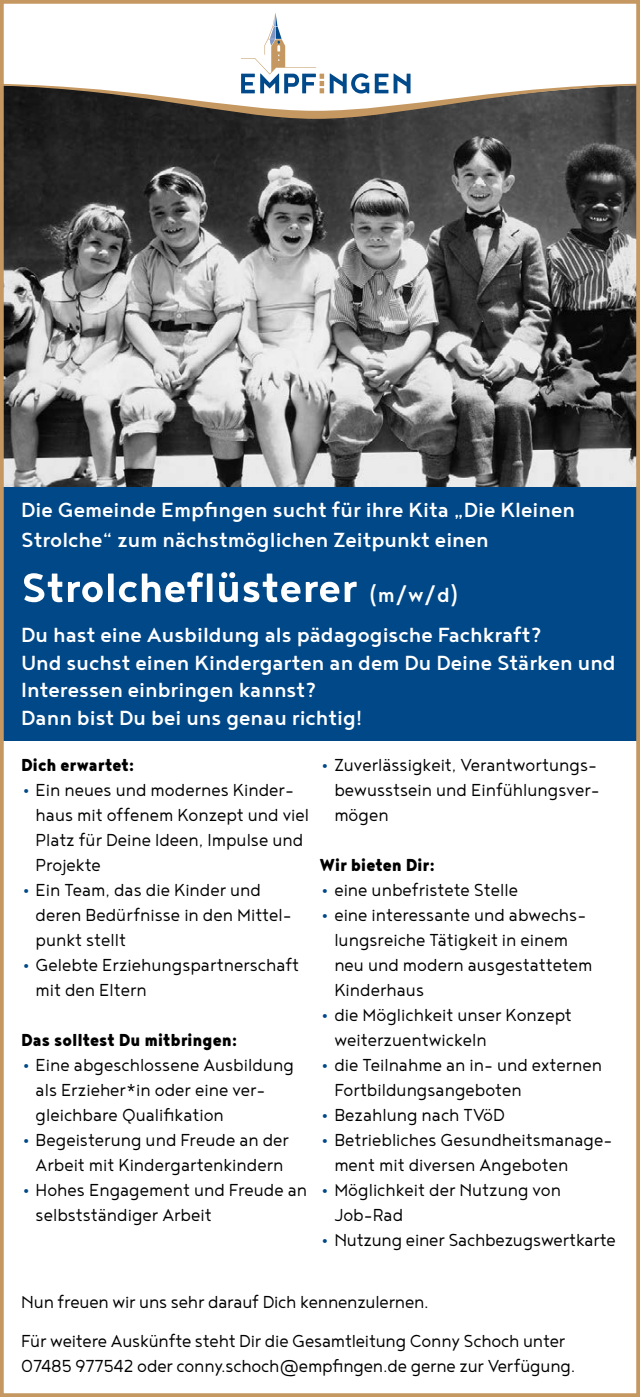
<style>
.page{position:relative;width:640px;height:1397px;background:#fff}
.page>*{position:absolute;margin:0;border:0;box-sizing:border-box;transform-origin:0 0}
.t1{font:700 50px "Noyh";color:#fff}
.t2{font:500 25px/27.5px "Noyh";color:#fff}
.t3{font:300 21.25px/25px "Noyh";color:#000;scale:.95 1}
.t4{font:900 21.25px "Noyh";color:#000;scale:.95 1}
.s1{font-weight:500;font-size:25px}
.s2{font-size:42.5px;color:#004887}
</style>
<div class="page">
<div style="left:0;top:485px;width:640px;height:256px;background:#004887"></div>
<img style="left:5px;top:119px;width:630px;height:367px">
<svg style="left:5px;top:13px;width:630px;height:106px"></svg>
<div style="left:0;top:0;width:640px;height:1396px;border:4px solid #c59861"></div>
<p class="t2" style="left:21px;top:494px;width:555px;line-height:30px">Die Gemeinde Empfingen sucht für ihre Kita „Die Kleinen<br>Strolche“ zum nächstmöglichen Zeitpunkt einen</p>
<h1 class="t1" style="left:21px;top:558px;width:438px">Strolcheflüsterer <span class="s1">(m/w/d)</span></h1>
<p class="t2" style="left:21px;top:620px;width:596px">Du hast eine Ausbildung als pädagogische Fachkraft?<br>Und suchst einen Kindergarten an dem Du Deine Stärken und Interessen einbringen kannst?<br>Dann bist Du bei uns genau richtig!</p>
<p class="t4" style="left:21px;top:752px;width:121px">Dich erwartet:</p>
<p class="t3" style="left:36px;top:776px;width:289px;text-indent:-14px"><span class="s2">•</span> Ein neues und modernes Kinder&shy;haus mit offenem Konzept und viel<br>Platz für Deine Ideen, Impulse und<br>Projekte</p>
<p class="t3" style="left:36px;top:876px;width:271px;text-indent:-14px"><span class="s2">•</span> Ein Team, das die Kinder und deren Bedürfnisse in den Mittel&shy;punkt stellt</p>
<p class="t3" style="left:36px;top:951px;width:279px;text-indent:-14px"><span class="s2">•</span> Gelebte Erziehungspartnerschaft mit den Eltern</p>
<p class="t4" style="left:21px;top:1027px;width:229px">Das solltest Du mitbringen:</p>
<p class="t3" style="left:36px;top:1051px;width:273px;text-indent:-14px"><span class="s2">•</span> Eine abgeschlossene Ausbildung als Erzieher*in oder eine ver&shy;gleichbare Qualifikation</p>
<p class="t3" style="left:21px;top:1126px;width:283px;text-align:center"><span class="s2">•</span> Begeisterung und Freude an der<br>Arbeit mit Kindergartenkindern</p>
<p class="t3" style="left:36px;top:1176px;width:287px;text-indent:-14px"><span class="s2">•</span> Hohes Engagement und Freude an selbstständiger Arbeit</p>
<p class="t3" style="left:334px;top:751px;width:281px;text-indent:-14px"><span class="s2">•</span> Zuverlässigkeit, Verantwortungs&shy;bewusstsein und Einfühlungsver&shy;mögen</p>
<p class="t4" style="left:320px;top:852px;width:122px">Wir bieten Dir:</p>
<p class="t3" style="left:320px;top:876px;width:210px"><span class="s2">•</span> eine unbefristete Stelle</p>
<p class="t3" style="left:334px;top:901px;width:273px;text-indent:-14px"><span class="s2">•</span> eine interessante und abwechs&shy;lungsreiche Tätigkeit in einem neu und modern ausgestattetem<br>Kinderhaus</p>
<p class="t3" style="left:334px;top:1001px;width:251px;text-indent:-14px"><span class="s2">•</span> die Möglichkeit unser Konzept weiterzuentwickeln</p>
<p class="t3" style="left:334px;top:1051px;width:283px;text-indent:-14px"><span class="s2">•</span> die Teilnahme an in- und externen<br>Fortbildungsangeboten</p>
<p class="t3" style="left:320px;top:1101px;width:196px"><span class="s2">•</span> Bezahlung nach TVöD</p>
<p class="t3" style="left:334px;top:1126px;width:294px;text-indent:-14px"><span class="s2">•</span> Betriebliches Gesundheitsmanage&shy;ment mit diversen Angeboten</p>
<p class="t3" style="left:334px;top:1176px;width:240px;text-indent:-14px"><span class="s2">•</span> Möglichkeit der Nutzung von<br>Job-Rad</p>
<p class="t3" style="left:320px;top:1226px;width:313px"><span class="s2">•</span> Nutzung einer Sachbezugswertkarte</p>
<p class="t3" style="left:21px;top:1281px;width:574px;line-height:39.2px">Nun freuen wir uns sehr darauf Dich kennenzulernen.<br>Für weitere Auskünfte steht Dir die Gesamtleitung Conny Schoch unter</p>
<p class="t3" style="left:21px;top:1352px;width:584px">07485 977542 oder conny.schoch@empfingen.de gerne zur Verfügung.</p>
</div>
